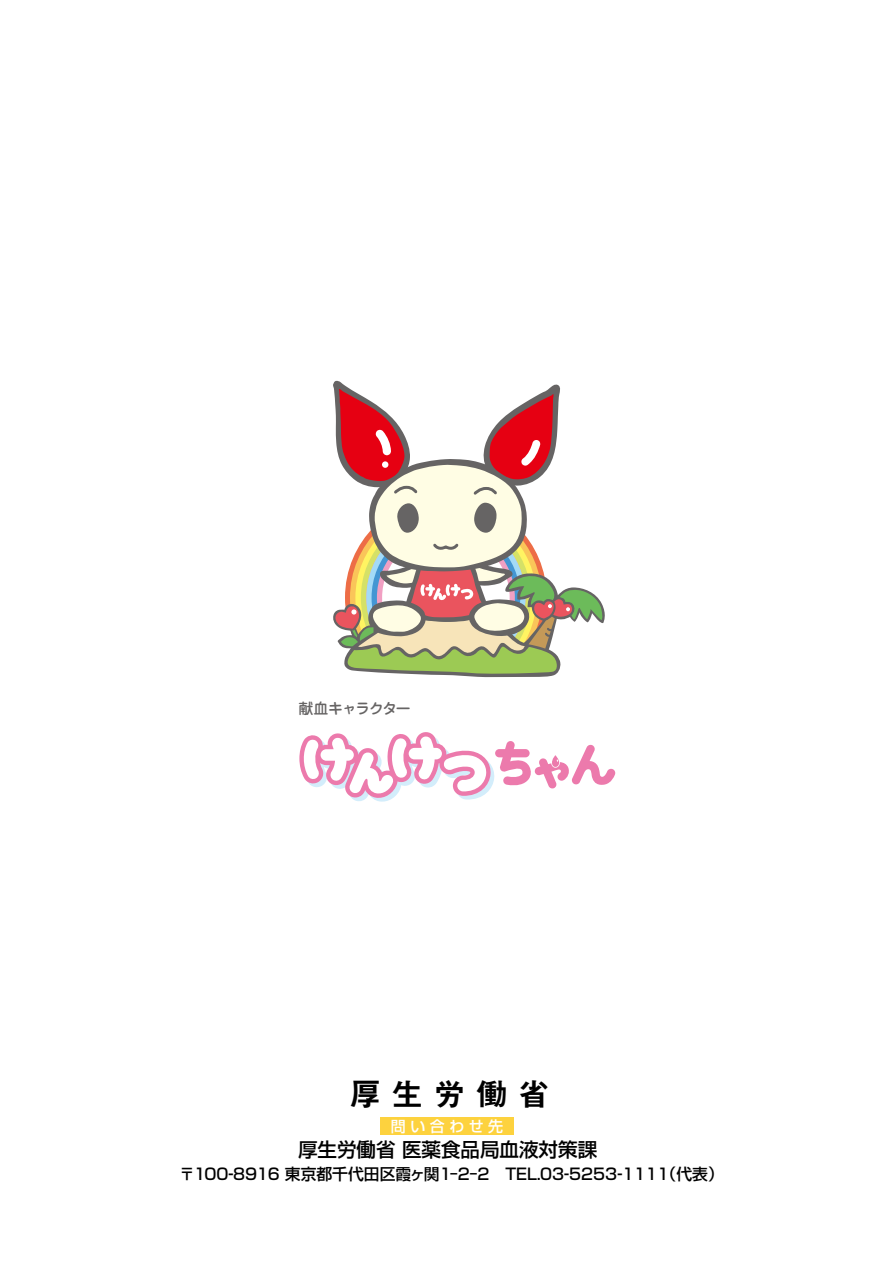
<style>
.page{position:relative;width:893px;height:1263px;background:#fff}
.page>*{position:absolute;margin:0;border:0;box-sizing:border-box;transform-origin:0 0}
.t1{font:31.65px "Midashi Go Pro MB31";letter-spacing:.335em;color:#000}
.t2{font:500 19.5px "Shin Go Pro";color:#000}
.t3{font:500 15.75px "Shin Go Pro";color:#000}
.t4{font:500 15px "Shin Go Pro";letter-spacing:.3em;color:#fff}
.t5{font:500 14.85px "Jun 34 Pro";letter-spacing:-.08em;color:#666464}
</style>
<div class="page">
<div style="left:380px;top:1117px;width:134px;height:18px;background:#fdd23e"></div>
<svg style="left:299px;top:732px;width:317px;height:70px"></svg>
<svg style="left:333px;top:380px;width:272px;height:297px"></svg>
<p class="t5" style="left:298px;top:696px;width:114px">献血キャラクター</p>
<h1 class="t1" style="left:350px;top:1068px;width:201px">厚生労働省</h1>
<p class="t2" style="left:298px;top:1134px;width:300px">厚生労働省医薬食品局血液対策課</p>
<p class="t4" style="left:391px;top:1114px;width:114px">問い合わせ先</p>
<p class="t3" style="left:661px;top:1161px;width:65px">（代表(</p>
<p class="t3" style="left:179px;top:1161px;width:492px">〒100-8916 東京都千代田区霞ヶ関1－2－2　TEL.03-5253-1111</p>
</div>
